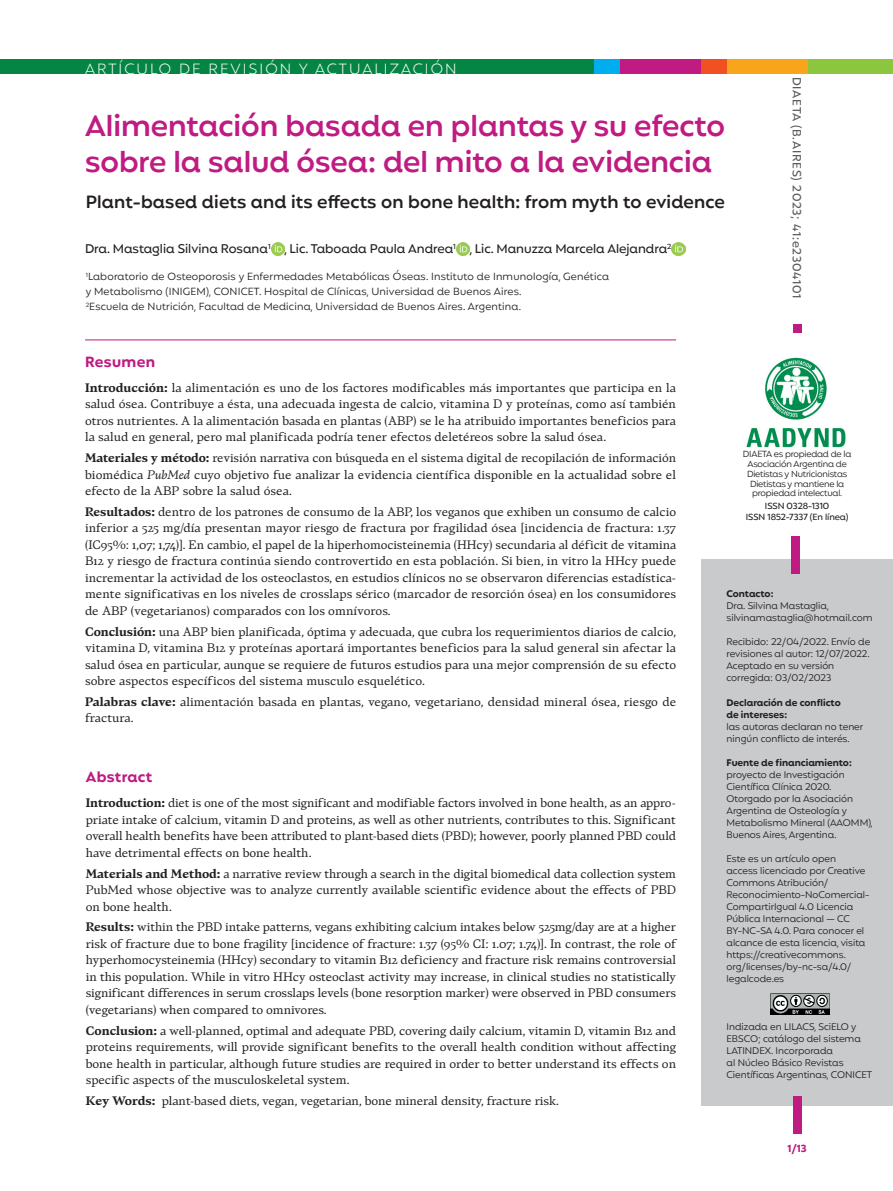
<style>
.page{position:relative;width:893px;height:1191px;background:#fff}
.page>*{position:absolute;margin:0;border:0;box-sizing:border-box;transform-origin:0 0}
.t1{font:600 30px/36px "Mangueira";color:#bf1b82}
.t2{font:600 18px "Mangueira";letter-spacing:.01em;color:#231f20}
.t3{font:300 15px "Mangueira";letter-spacing:.14em;color:#fff}
.t4{font:700 15px "Mangueira";letter-spacing:.025em;color:#bf1b82}
.t5{font:500 12.75px "Mangueira";color:#231f20}
.t6{font:12px/16.5px "Teramo Txt Rg";letter-spacing:-.01em;color:#231f20;text-align:justify}
.t7{font:500 12px "Mangueira";letter-spacing:.06em;color:#57585a}
.t8{font:10.5px/15px "Mangueira";letter-spacing:.02em;color:#231f20}
.t9{font:700 10.5px "Mangueira";color:#bf1b82}
.t10{font:9.75px/12px "Mangueira";color:#231f20}
.t11{font:700 9.75px/12px "Mangueira";color:#231f20}
.t12{font:9px/9.8px "Mangueira";letter-spacing:-.02em;color:#231f20;text-align:center}
.t13{font:500 9px/10.5px "Mangueira";letter-spacing:-.005em;color:#231f20;text-align:center}
.s1{font-family:"Teramo Txt Bd"}
.s2{font-family:"Teramo Txt Rg It"}
</style>
<div class="page">
<div style="left:0;top:60px;width:892px;height:14px;background:#058544"></div>
<div style="left:808px;top:60px;width:85px;height:14px;background:#8bc63e"></div>
<div style="left:726px;top:60px;width:82px;height:14px;background:#f9a51b"></div>
<div style="left:701px;top:60px;width:25px;height:14px;background:#f15122"></div>
<div style="left:620px;top:60px;width:81px;height:14px;background:#bf1b82"></div>
<div style="left:594px;top:60px;width:26px;height:14px;background:#00aeef"></div>
<div style="left:701px;top:559px;width:192px;height:547px;background:#c9cacc"></div>
<svg style="left:271px;top:242px;width:13px;height:13px"></svg>
<img style="left:456px;top:242px;width:14px;height:13px">
<svg style="left:672px;top:242px;width:13px;height:13px"></svg>
<hr style="left:85px;top:339px;width:591px;height:1px;background:#bf1b82">
<img style="left:771px;top:993px;width:59px;height:21px">
<div style="left:791px;top:536px;width:9px;height:37px;background:#bf1b82"></div>
<div style="left:793px;top:1096px;width:9px;height:37px;background:#bf1b82"></div>
<div style="left:793px;top:324px;width:9px;height:9px;background:#bf1b82"></div>
<img style="left:746px;top:357px;width:100px;height:91px">
<p class="t3" style="left:85px;top:59px;width:373px">ARTÍCULO DE REVISIÓN Y ACTUALIZACIÓN</p>
<h1 class="t1" style="left:85px;top:110px;width:641px">Alimentación basada en plantas y su efecto sobre la salud ósea: del mito a la evidencia</h1>
<h2 class="t2" style="left:86px;top:190px;width:641px">Plant-based diets and its effects on bone health: from myth to evidence</h2>
<p class="t5" style="left:85px;top:240px;width:588px">Dra. Mastaglia Silvina Rosana<sup>1</sup> , Lic. Taboada Paula Andrea<sup>1</sup> , Lic. Manuzza Marcela Alejandra<sup>2</sup></p>
<p class="t8" style="left:86px;top:270px;width:525px"><sup>1</sup>Laboratorio de Osteoporosis y Enfermedades Metabólicas Óseas. Instituto de Inmunología, Genética y Metabolismo (INIGEM), CONICET. Hospital de Clínicas, Universidad de Buenos Aires.<br><sup>2</sup>Escuela de Nutrición, Facultad de Medicina, Universidad de Buenos Aires. Argentina.</p>
<p class="t7" style="left:805px;top:77px;width:223px;rotate:90deg">DIAETA (B.AIRES) 2023; 41:e2304101</p>
<p class="t4" style="left:85px;top:352px;width:72px">Resumen</p>
<p class="t6" style="left:85px;top:379px;width:593px"><span class="s1">Introducción:</span> la alimentación es uno de los factores modificables más importantes que participa en la salud ósea. Contribuye a ésta, una adecuada ingesta de calcio, vitamina D y proteínas, como así también otros nutrientes. A la alimentación basada en plantas (ABP) se le ha atribuido importantes beneficios para la salud en general, pero mal planificada podría tener efectos deletéreos sobre la salud ósea.</p>
<p class="t6" style="left:85px;top:449px;width:593px"><span class="s1">Materiales y método:</span> revisión narrativa con búsqueda en el sistema digital de recopilación de información biomédica <span class="s2">PubMed</span> cuyo objetivo fue analizar la evidencia científica disponible en la actualidad sobre el efecto de la ABP sobre la salud ósea.</p>
<p class="t6" style="left:85px;top:503px;width:593px"><span class="s1">Resultados:</span> dentro de los patrones de consumo de la ABP, los veganos que exhiben un consumo de calcio inferior a 525 mg/día presentan mayor riesgo de fractura por fragilidad ósea [incidencia de fractura: 1.37 (IC95%: 1,07; 1,74)]. En cambio, el papel de la hiperhomocisteinemia (HHcy) secundaria al déficit de vitamina B12 y riesgo de fractura continúa siendo controvertido en esta población. Si bien, in vitro la HHcy puede incrementar la actividad de los osteoclastos, en estudios clínicos no se observaron diferencias estadística&shy;mente significativas en los niveles de crosslaps sérico (marcador de resorción ósea) en los consumidores de ABP (vegetarianos) comparados con los omnívoros.</p>
<p class="t6" style="left:85px;top:622px;width:593px"><span class="s1">Conclusión:</span> una ABP bien planificada, óptima y adecuada, que cubra los requerimientos diarios de calcio, vitamina D, vitamina B12 y proteínas aportará importantes beneficios para la salud general sin afectar la salud ósea en particular, aunque se requiere de futuros estudios para una mejor comprensión de su efecto sobre aspectos específicos del sistema musculo esquelético.</p>
<p class="t6" style="left:85px;top:693px;width:593px"><span class="s1">Palabras clave:</span> alimentación basada en plantas, vegano, vegetariano, densidad mineral ósea, riesgo de fractura.</p>
<p class="t4" style="left:86px;top:767px;width:68px">Abstract</p>
<p class="t6" style="left:86px;top:794px;width:592px"><span class="s1">Introduction:</span> diet is one of the most significant and modifiable factors involved in bone health, as an appro&shy;priate intake of calcium, vitamin D and proteins, as well as other nutrients, contributes to this. Significant overall health benefits have been attributed to plant-based diets (PBD); however, poorly planned PBD could have detrimental effects on bone health.</p>
<p class="t6" style="left:86px;top:864px;width:592px"><span class="s1">Materials and Method:</span> a narrative review through a search in the digital biomedical data collection system PubMed whose objective was to analyze currently available scientific evidence about the effects of PBD on bone health.</p>
<p class="t6" style="left:86px;top:918px;width:592px"><span class="s1">Results:</span> within the PBD intake patterns, vegans exhibiting calcium intakes below 525mg/day are at a higher risk of fracture due to bone fragility [incidence of fracture: 1.37 (95% CI: 1.07; 1.74)]. In contrast, the role of hyperhomocysteinemia (HHcy) secondary to vitamin B12 deficiency and fracture risk remains controversial in this population. While in vitro HHcy osteoclast activity may increase, in clinical studies no statistically significant differences in serum crosslaps levels (bone resorption marker) were observed in PBD consumers (vegetarians) when compared to omnivores.</p>
<p class="t6" style="left:86px;top:1021px;width:592px"><span class="s1">Conclusion:</span> a well-planned, optimal and adequate PBD, covering daily calcium, vitamin D, vitamin B12 and proteins requirements, will provide significant benefits to the overall health condition without affecting bone health in particular, although future studies are required in order to better understand its effects on specific aspects of the musculoskeletal system.</p>
<p class="t6" style="left:86px;top:1091px;width:475px"><span class="s1">Key Words:</span> plant-based diets, vegan, vegetarian, bone mineral density, fracture risk.</p>
<p class="t12" style="left:743px;top:450px;width:110px">DIAETA es propiedad de la<br>Asociación Argentina de<br>Dietistas y Nutricionistas<br>Dietistas y mantiene la propiedad intelectual.</p>
<p class="t13" style="left:746px;top:502px;width:104px">ISSN 0328-1310<br>ISSN 1852-7337 (En línea)</p>
<p class="t11" style="left:726px;top:589px;width:48px">Contacto:</p>
<p class="t10" style="left:726px;top:601px;width:147px">Dra. Silvina Mastaglia, silvinamastaglia@hotmail.com</p>
<p class="t10" style="left:726px;top:637px;width:145px">Recibido: 22/04/2022. Envío de revisiones al autor: 12/07/2022.<br>Aceptado en su versión corregida: 03/02/2023</p>
<p class="t11" style="left:726px;top:697px;width:116px">Declaración de conflicto de intereses:</p>
<p class="t10" style="left:726px;top:721px;width:138px">las autoras declaran no tener ningún conflicto de interés.</p>
<p class="t11" style="left:726px;top:757px;width:127px">Fuente de financiamiento:</p>
<p class="t10" style="left:726px;top:769px;width:148px">proyecto de Investigación<br>Científica Clínica 2020.<br>Otorgado por la Asociación<br>Argentina de Osteología y<br>Metabolismo Mineral (AAOMM),<br>Buenos Aires, Argentina.</p>
<p class="t10" style="left:726px;top:853px;width:144px">Este es un artículo open access licenciado por Creative<br>Commons Atribución/<br>Reconocimiento-NoComercial-<br>CompartirIgual 4.0 Licencia<br>Pública Internacional — CC<br>BY-NC-SA 4.0. Para conocer el alcance de esta licencia, visita https://creativecommons. org/licenses/by-nc-sa/4.0/ legalcode.es</p>
<p class="t10" style="left:726px;top:1021px;width:147px">Indizada en LILACS, SciELO y<br>EBSCO; catálogo del sistema<br>LATINDEX. Incorporada<br>al Núcleo Básico Revistas<br>Científicas Argentinas, CONICET</p>
<p class="t9" style="left:787px;top:1141px;width:21px">1/13</p>
</div>
